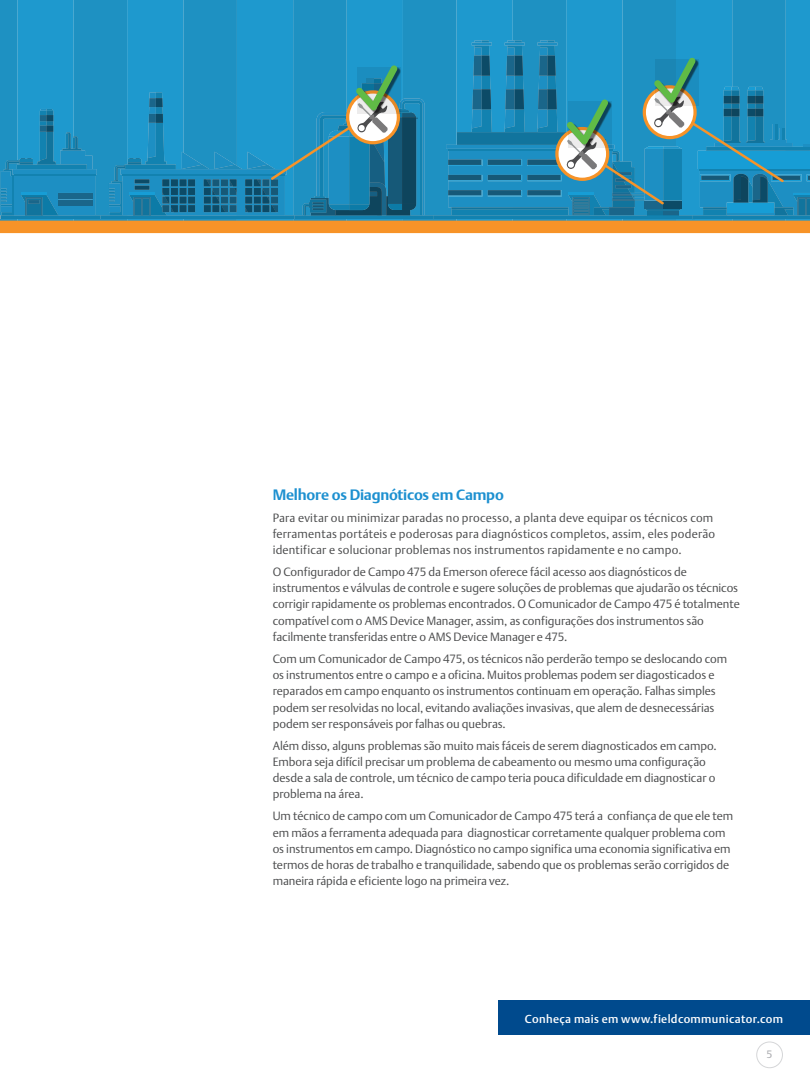
<style>
.page{position:relative;width:810px;height:1080px;background:#fff}
.page>*{position:absolute;margin:0;border:0;box-sizing:border-box;transform-origin:0 0}
.Pagaraph_-_Main{font:700 15px "DTL Argo T";letter-spacing:-.01em;color:#1d90d0}
.Pagaraph_-_Main-2{font:300 11.88px/16.2px "DTL Argo T";letter-spacing:-.005em;color:#4b4c4d}
.Pagaraph_-_Main-3{font:300 11.88px/16.2px "DTL Argo T";letter-spacing:.015em;color:#4b4c4d}
.Pagaraph_-_Main-4{font:500 11.5px "DTL Argo T";letter-spacing:.03em;color:#fff}
.t1{font:10.62px "DTL Argo T";color:#adaeb2}
</style>
<div class="page">
<div style="left:756px;top:1042px;width:27px;height:26px;border:1px solid #d5d6d8;border-radius:50%"></div>
<svg style="left:1px;top:0;width:809px;height:221px;background:#258fbb"></svg>
<div style="left:0;top:221px;width:810px;height:12px;background:#f79328"></div>
<div style="left:499px;top:1001px;width:311px;height:34px;background:#004a8d"></div>
<p class="Pagaraph_-_Main" style="left:273px;top:485px;width:233px">Melhore os Diagnóticos em Campo</p>
<p class="Pagaraph_-_Main-3" style="left:273px;top:509px;width:444px">Para evitar ou minimizar paradas no processo, a planta deve equipar os técnicos com ferramentas portáteis e poderosas para diagnósticos completos, assim, eles poderão identificar e solucionar problemas nos instrumentos rapidamente e no campo.</p>
<p class="Pagaraph_-_Main-2" style="left:273px;top:563px;width:469px">O Configurador de Campo 475 da Emerson oferece fácil acesso aos diagnósticos de instrumentos e válvulas de controle e sugere soluções de problemas que ajudarão os técnicos corrigir rapidamente os problemas encontrados. O Comunicador de Campo 475 é totalmente compatível com o AMS Device Manager, assim, as configurações dos instrumentos são facilmente transferidas entre o AMS Device Manager e 475.</p>
<p class="Pagaraph_-_Main-2" style="left:273px;top:650px;width:456px">Com um Comunicador de Campo 475, os técnicos não perderão tempo se deslocando com os instrumentos entre o campo e a oficina. Muitos problemas podem ser diagosticados e reparados em campo enquanto os instrumentos continuam em operação. Falhas simples podem ser resolvidas no local, evitando avaliações invasivas, que alem de desnecessárias podem ser responsáveis por falhas ou quebras.</p>
<p class="Pagaraph_-_Main-2" style="left:273px;top:737px;width:446px">Além disso, alguns problemas são muito mais fáceis de serem diagnosticados em campo.<br>Embora seja difícil precisar um problema de cabeamento ou mesmo uma configuração desde a sala de controle, um técnico de campo teria pouca dificuldade em diagnosticar o problema na área.</p>
<p class="Pagaraph_-_Main-2" style="left:273px;top:808px;width:462px">Um técnico de campo com um Comunicador de Campo 475 terá a confiança de que ele tem em mãos a ferramenta adequada para diagnosticar corretamente qualquer problema com os instrumentos em campo. Diagnóstico no campo significa uma economia significativa em termos de horas de trabalho e tranquilidade, sabendo que os problemas serão corrigidos de maneira rápida e eficiente logo na primeira vez.</p>
<p class="Pagaraph_-_Main-4" style="left:525px;top:1012px;width:260px">Conheça mais em www.fieldcommunicator.com</p>
<p class="t1" style="left:767px;top:1047px;width:7px">5</p>
</div>
